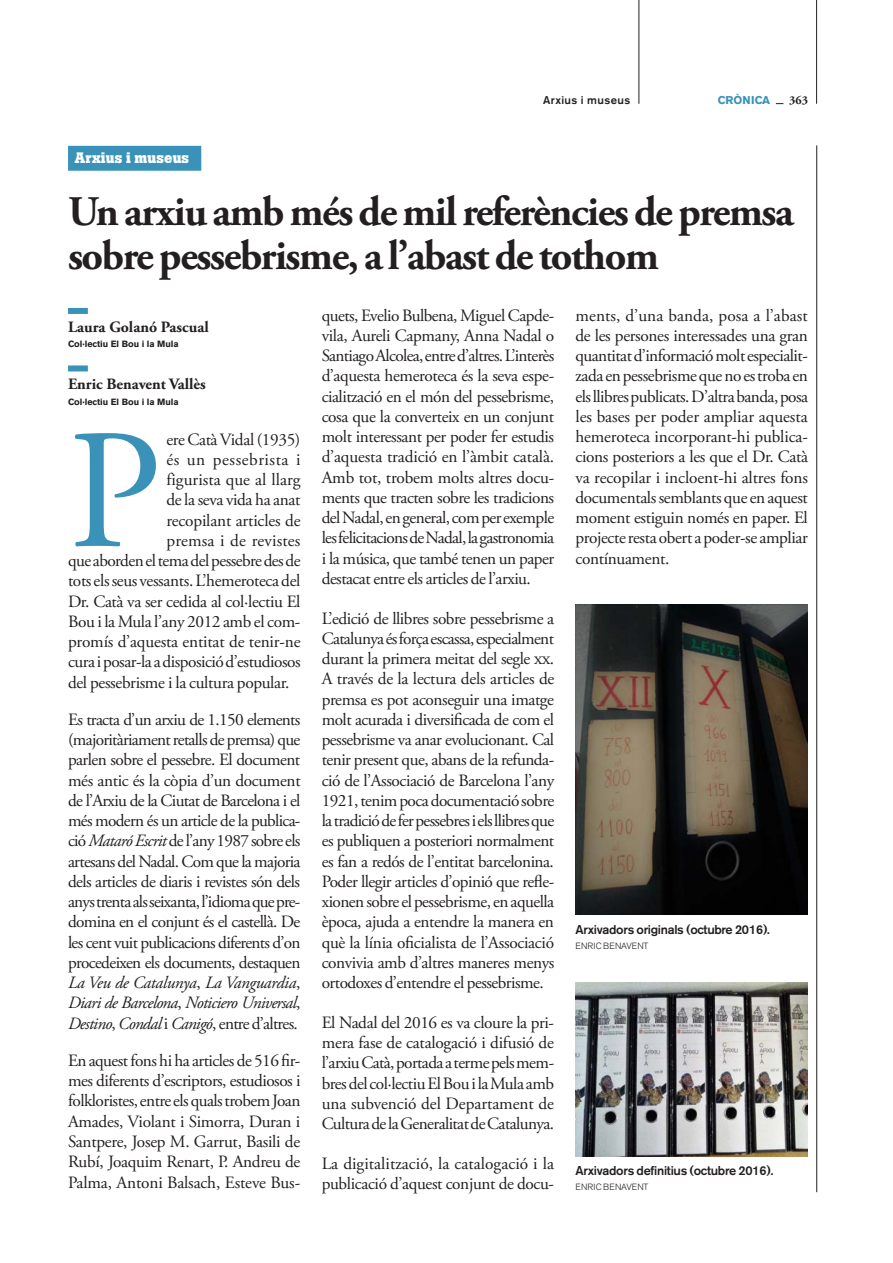
<style>
.page{position:relative;width:893px;height:1263px;background:#fff}
.page>*{position:absolute;margin:0;border:0;box-sizing:border-box;transform-origin:0 0}
.TEXT_CAPITULAR{font:169.95px "Adobe Garamond Pro";color:#3a92b9}
.TITOL_01{font:700 42px/44px "Adobe Garamond Pro";letter-spacing:-.035em;color:#231f20}
.Text{font:17.25px/20.2px "Adobe Garamond Pro";letter-spacing:-.025em;color:#231f20;text-align:justify}
.TEXT_CAPITULAR-2{font:17.25px "Adobe Garamond Pro";letter-spacing:-.02em;color:#231f20}
.TEXT_CAPITULAR-3{font:17.25px "Adobe Garamond Pro";letter-spacing:.005em;color:#231f20}
.TEXT_CAPITULAR-4{font:17.25px "Adobe Garamond Pro";letter-spacing:.01em;color:#231f20}
.TEXT_CAPITULAR-5{font:17.25px "Adobe Garamond Pro";letter-spacing:.03em;color:#231f20}
._02_Nom_2{font:700 15.75px "Adobe Garamond Pro";color:#231f20}
._02_Nom{font:700 15.75px "Adobe Garamond Pro";color:#231f20}
.FOCUS-IPEC{font:700 15px "Boton";letter-spacing:.01em;color:#fff}
.FOTO_text{font:500 12.75px "Akzidenz Grotesk BE";letter-spacing:-.02em;color:#231f20}
.t1{font:700 12px "Adobe Garamond Pro";color:#231f20}
.t2{font:500 11.25px "Akzidenz Grotesk BE";letter-spacing:.04em;color:#231f20}
.t3{font:700 11.25px "Akzidenz Grotesk BE";color:#3a92b9}
.FOTO_text-2{font:300 9px "Akzidenz Grotesk BE";letter-spacing:.02em;color:#231f20}
._03_Carrec{font:700 9px "Akzidenz Grotesk BE";color:#231f20}
._03_Carrec_2{font:700 9px "Akzidenz Grotesk BE";color:#231f20}
.s1{font-style:italic}
</style>
<div class="page">
<hr style="left:639px;top:0;width:1px;height:104px;background:#231f20">
<hr style="left:816px;top:0;width:1px;height:104px;background:#231f20">
<hr style="left:816px;top:145px;width:1px;height:1047px;background:#231f20">
<img style="left:575px;top:605px;width:233px;height:310px">
<img style="left:575px;top:982px;width:233px;height:174px">
<div style="left:68px;top:308px;width:20px;height:6px;background:#3a92b9"></div>
<div style="left:68px;top:365px;width:20px;height:6px;background:#3a92b9"></div>
<div style="left:68px;top:146px;width:133px;height:25px;background:#3a92b9"></div>
<p class="FOCUS-IPEC" style="left:75px;top:149px;width:116px">Arxius i museus</p>
<p class="t2" style="left:543px;top:93px;width:89px">Arxius i museus</p>
<p class="t3" style="left:718px;top:93px;width:54px">CRÒNICA</p>
<p class="t1" style="left:789px;top:93px;width:20px">363</p>
<p class="TITOL_01" style="left:68px;top:190px;width:727px">Un arxiu amb més de mil referències de premsa sobre pessebrisme, a l’abast de tothom</p>
<p class="_02_Nom" style="left:68px;top:318px;width:142px">Laura Golanó Pascual</p>
<p class="_03_Carrec" style="left:68px;top:339px;width:112px">Col·lectiu El Bou i la Mula</p>
<p class="_02_Nom_2" style="left:68px;top:375px;width:139px">Enric Benavent Vallès</p>
<p class="_03_Carrec_2" style="left:68px;top:396px;width:112px">Col·lectiu El Bou i la Mula</p>
<p class="TEXT_CAPITULAR" style="left:68px;top:390px;width:95px">P</p>
<p class="TEXT_CAPITULAR-2" style="left:166px;top:429px;width:136px">ere Catà Vidal (1935)</p>
<p class="TEXT_CAPITULAR-5" style="left:166px;top:449px;width:136px">és un pessebrista i</p>
<p class="TEXT_CAPITULAR-3" style="left:166px;top:469px;width:136px">figurista que al llarg</p>
<p class="TEXT_CAPITULAR-2" style="left:166px;top:489px;width:136px">de la seva vida ha anat</p>
<p class="TEXT_CAPITULAR-2" style="left:166px;top:510px;width:136px">recopilant articles de</p>
<p class="TEXT_CAPITULAR-4" style="left:166px;top:530px;width:135px">premsa i de revistes</p>
<p class="TEXT_CAPITULAR-2" style="left:68px;top:550px;width:234px">que aborden el tema del pessebre des de</p>
<p class="TEXT_CAPITULAR-2" style="left:68px;top:570px;width:234px">tots els seus vessants. L’hemeroteca del</p>
<p class="TEXT_CAPITULAR-2" style="left:68px;top:591px;width:234px">Dr. Catà va ser cedida al col·lectiu El</p>
<p class="TEXT_CAPITULAR-2" style="left:68px;top:611px;width:234px">Bou i la Mula l’any 2012 amb el com-</p>
<p class="TEXT_CAPITULAR-2" style="left:68px;top:631px;width:234px">promís d’aquesta entitat de tenir-ne</p>
<p class="TEXT_CAPITULAR-2" style="left:68px;top:651px;width:234px">cura i posar-la a disposició d’estudiosos</p>
<p class="TEXT_CAPITULAR-2" style="left:68px;top:672px;width:223px">del pessebrisme i la cultura popular.</p>
<p class="Text" style="left:68px;top:710px;width:234px">Es tracta d’un arxiu de 1.150 elements (majoritàriament retalls de premsa) que parlen sobre el pessebre. El document més antic és la còpia d’un document de l’Arxiu de la Ciutat de Barcelona i el més modern és un article de la publica&shy;ció <span class="s1">Mataró Escrit</span> de l’any 1987 sobre els artesans del Nadal. Com que la majoria dels articles de diaris i revistes són dels anys trenta als seixanta, l’idioma que pre&shy;domina en el conjunt és el castellà. De les cent vuit publicacions diferents d’on procedeixen els documents, destaquen <span class="s1">La Veu de Catalunya</span>, <span class="s1">La Vanguardia</span>, <span class="s1">Diari de Barcelona</span>, <span class="s1">Noticiero Universal</span>, <span class="s1">Destino</span>, <span class="s1">Condal</span> i <span class="s1">Canigó</span>, entre d’altres.</p>
<p class="Text" style="left:68px;top:1051px;width:234px">En aquest fons hi ha articles de 516 fir&shy;mes diferents d’escriptors, estudiosos i folkloristes, entre els quals trobem Joan Amades, Violant i Simorra, Duran i Santpere, Josep M. Garrut, Basili de Rubí, Joaquim Renart, P. Andreu de Palma, Antoni Balsach, Esteve Bus-</p>
<p class="Text" style="left:322px;top:305px;width:234px">quets, Evelio Bulbena, Miguel Capde&shy;vila, Aureli Capmany, Anna Nadal o Santiago Alcolea, entre d’altres. L’interès d’aquesta hemeroteca és la seva espe&shy;cialització en el món del pessebrisme, cosa que la converteix en un conjunt molt interessant per poder fer estudis d’aquesta tradició en l’àmbit català.<br>Amb tot, trobem molts altres docu&shy;ments que tracten sobre les tradicions del Nadal, en general, com per exemple les felicitacions de Nadal, la gastronomia i la música, que també tenen un paper destacat entre els articles de l’arxiu.</p>
<p class="Text" style="left:322px;top:609px;width:234px">L’edició de llibres sobre pessebrisme a Catalunya és força escassa, especialment durant la primera meitat del segle xx.<br>A través de la lectura dels articles de premsa es pot aconseguir una imatge molt acurada i diversificada de com el pessebrisme va anar evolucionant. Cal tenir present que, abans de la refunda&shy;ció de l’Associació de Barcelona l’any 1921, tenim poca documentació sobre la tradició de fer pessebres i els llibres que es publiquen a posteriori normalment es fan a redós de l’entitat barcelonina.<br>Poder llegir articles d’opinió que refle&shy;xionen sobre el pessebrisme, en aquella època, ajuda a entendre la manera en què la línia oficialista de l’Associació convivia amb d’altres maneres menys ortodoxes d’entendre el pessebrisme.</p>
<p class="Text" style="left:322px;top:1013px;width:234px">El Nadal del 2016 es va cloure la pri&shy;mera fase de catalogació i difusió de l’arxiu Catà, portada a terme pels mem&shy;bres del col·lectiu El Bou i la Mula amb una subvenció del Departament de Cultura de la Generalitat de Catalunya.</p>
<p class="Text" style="left:322px;top:1154px;width:234px">La digitalització, la catalogació i la publicació d’aquest conjunt de docu-</p>
<p class="Text" style="left:575px;top:306px;width:234px">ments, d’una banda, posa a l’abast de les persones interessades una gran quantitat d’informació molt especialit&shy;zada en pessebrisme que no es troba en els llibres publicats. D’altra banda, posa les bases per poder ampliar aquesta hemeroteca incorporant-hi publica&shy;cions posteriors a les que el Dr. Catà va recopilar i incloent-hi altres fons documentals semblants que en aquest moment estiguin només en paper. El projecte resta obert a poder-se ampliar contínuament.</p>
<p class="FOTO_text" style="left:575px;top:921px;width:196px">Arxivadors originals (octubre 2016).</p>
<p class="FOTO_text-2" style="left:575px;top:940px;width:74px">ENRIC BENAVENT</p>
<p class="FOTO_text" style="left:575px;top:1163px;width:199px">Arxivadors definitius (octubre 2016).</p>
<p class="FOTO_text-2" style="left:575px;top:1182px;width:74px">ENRIC BENAVENT</p>
</div>
